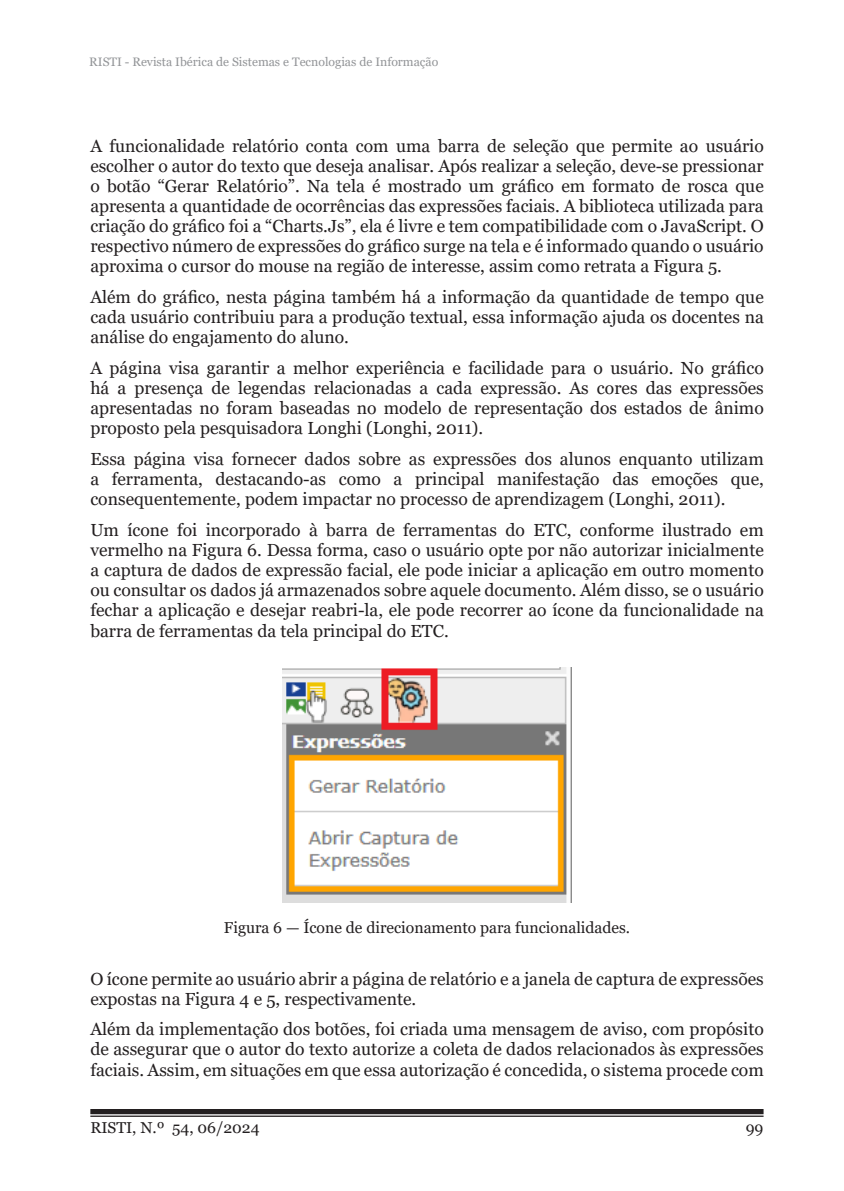
<style>
.page{position:relative;width:844px;height:1191px;background:#fff}
.page>*{position:absolute;margin:0;border:0;box-sizing:border-box;transform-origin:0 0}
.txt{font:17.5px/20.1px "Georgia";color:#231f20;text-align:justify}
.legned{font:15.75px "Georgia";color:#231f20}
.t1{font:12.25px "Georgia";color:#939598}
</style>
<div class="page">
<div style="left:90px;top:1109px;width:673px;height:5px;background:#231f20"></div>
<hr style="left:90px;top:1115px;width:673px;height:1px;background:#231f20">
<img style="left:283px;top:667px;width:288px;height:235px">
<p class="t1" style="left:89px;top:54px;width:350px">RISTI - Revista Ibérica de Sistemas e Tecnologias de Informação</p>
<p class="txt" style="left:90px;top:136px;width:674px">A funcionalidade relatório conta com uma barra de seleção que permite ao usuário escolher o autor do texto que deseja analisar. Após realizar a seleção, deve-se pressionar o botão “Gerar Relatório”. Na tela é mostrado um gráfico em formato de rosca que apresenta a quantidade de ocorrências das expressões faciais. A biblioteca utilizada para criação do gráfico foi a “Charts.Js”, ela é livre e tem compatibilidade com o JavaScript. O respectivo número de expressões do gráfico surge na tela e é informado quando o usuário aproxima o cursor do mouse na região de interesse, assim como retrata a Figura 5.</p>
<p class="txt" style="left:90px;top:287px;width:674px">Além do gráfico, nesta página também há a informação da quantidade de tempo que cada usuário contribuiu para a produção textual, essa informação ajuda os docentes na análise do engajamento do aluno.</p>
<p class="txt" style="left:90px;top:358px;width:674px">A página visa garantir a melhor experiência e facilidade para o usuário. No gráfico há a presença de legendas relacionadas a cada expressão. As cores das expressões apresentadas no foram baseadas no modelo de representação dos estados de ânimo proposto pela pesquisadora Longhi (Longhi, 2011).</p>
<p class="txt" style="left:90px;top:449px;width:674px">Essa página visa fornecer dados sobre as expressões dos alunos enquanto utilizam a ferramenta, destacando-as como a principal manifestação das emoções que, consequentemente, podem impactar no processo de aprendizagem (Longhi, 2011).</p>
<p class="txt" style="left:90px;top:520px;width:674px">Um ícone foi incorporado à barra de ferramentas do ETC, conforme ilustrado em vermelho na Figura 6. Dessa forma, caso o usuário opte por não autorizar inicialmente a captura de dados de expressão facial, ele pode iniciar a aplicação em outro momento ou consultar os dados já armazenados sobre aquele documento. Além disso, se o usuário fechar a aplicação e desejar reabri-la, ele pode recorrer ao ícone da funcionalidade na barra de ferramentas da tela principal do ETC.</p>
<p class="legned" style="left:224px;top:918px;width:407px">Figura 6 — Ícone de direcionamento para funcionalidades.</p>
<p class="txt" style="left:90px;top:968px;width:674px">O ícone permite ao usuário abrir a página de relatório e a janela de captura de expressões expostas na Figura 4 e 5, respectivamente.</p>
<p class="txt" style="left:90px;top:1019px;width:674px">Além da implementação dos botões, foi criada uma mensagem de aviso, com propósito de assegurar que o autor do texto autorize a coleta de dados relacionados às expressões faciais. Assim, em situações em que essa autorização é concedida, o sistema procede com</p>
<p class="legned" style="left:90px;top:1117px;width:171px">RISTI, N.º 54, 06/2024</p>
<p class="legned" style="left:745px;top:1118px;width:19px">99</p>
</div>
